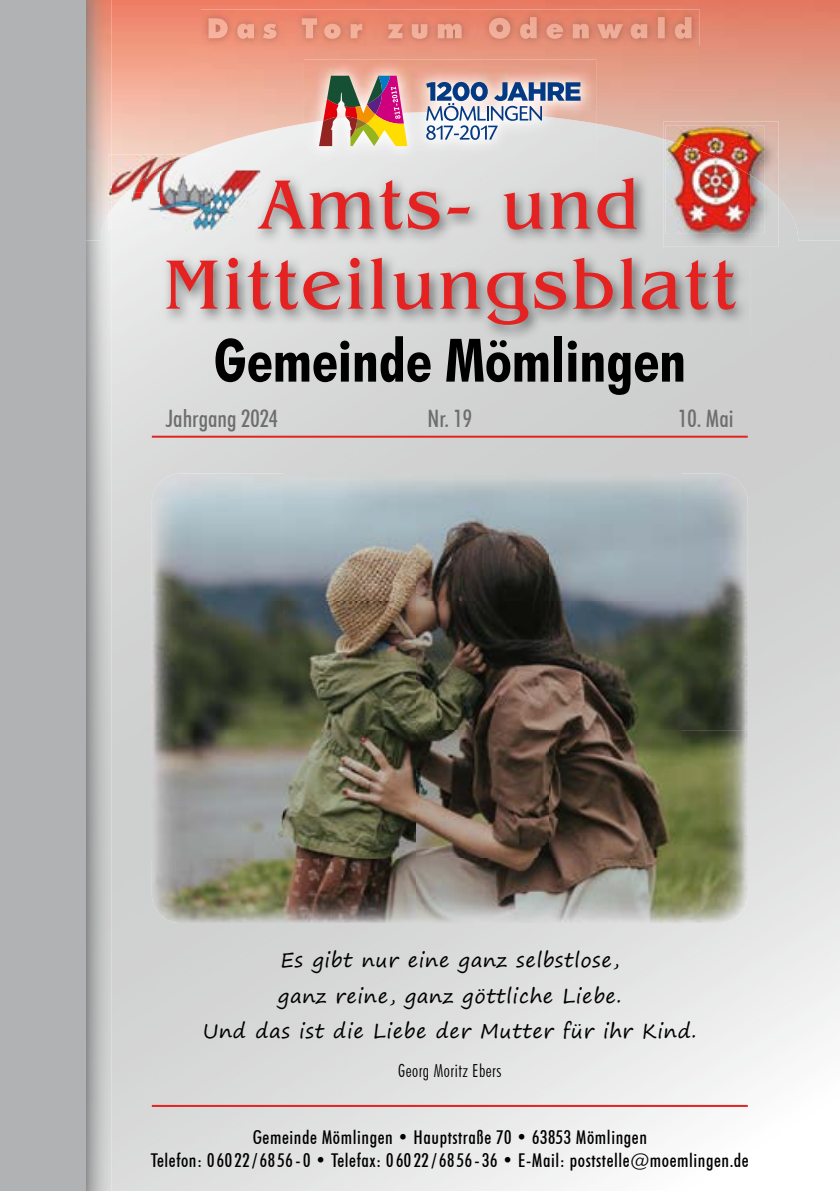
<style>
.page{position:relative;width:840px;height:1191px;background:#fff}
.page>*{position:absolute;margin:0;border:0;box-sizing:border-box;transform-origin:0 0}
.t1{font:72px/80px "Benguiat IT Cby BT";letter-spacing:.05em;color:#e42222;text-align:center}
.t2{font:700 condensed 60px "Futura BT";color:#000}
.t3{font:500 condensed 24px "Futura BT";color:#6e6e6e}
.t4{font:20px/35.4px "Segoe Print";letter-spacing:.03em;color:#000;text-align:center}
.t5{font:500 condensed 19px/22.8px "Futura BT";letter-spacing:.03em;color:#000;text-align:center}
.t6{font:300 condensed 18px "Futura BT";letter-spacing:.03em;color:#000}
</style>
<div class="page">
<img style="left:112px;top:870px;width:675px;height:321px">
<img style="left:721px;top:240px;width:68px;height:630px">
<img style="left:85px;top:0;width:754px;height:240px">
<img style="left:85px;top:215px;width:27px;height:976px">
<div style="left:0;top:0;width:85px;height:1191px;background:#b1b2b3"></div>
<img style="left:161px;top:171px;width:588px;height:169px">
<img style="left:260px;top:178px;width:376px;height:52px">
<img style="left:201px;top:9px;width:498px;height:37px">
<img style="left:208px;top:17px;width:483px;height:22px">
<hr style="left:152px;top:436px;width:595px;height:2px;background:#e42222">
<img style="left:190px;top:154px;width:20px;height:17px">
<img style="left:210px;top:154px;width:50px;height:17px">
<img style="left:112px;top:209px;width:49px;height:21px">
<img style="left:112px;top:154px;width:78px;height:55px">
<img style="left:108px;top:215px;width:4px;height:15px">
<img style="left:108px;top:154px;width:4px;height:61px">
<img style="left:161px;top:171px;width:99px;height:59px">
<img style="left:258px;top:178px;width:2px;height:52px">
<img style="left:749px;top:198px;width:29px;height:49px">
<img style="left:663px;top:121px;width:115px;height:77px">
<img style="left:663px;top:171px;width:86px;height:76px">
<img style="left:749px;top:185px;width:15px;height:49px">
<img style="left:665px;top:126px;width:99px;height:59px">
<img style="left:665px;top:171px;width:84px;height:63px">
<svg style="left:742px;top:171px;width:7px;height:4px"></svg>
<hr style="left:152px;top:1105px;width:595px;height:2px;background:#e42222">
<img style="left:304px;top:124px;width:291px;height:38px">
<img style="left:304px;top:60px;width:291px;height:64px">
<svg style="left:426px;top:82px;width:154px;height:58px"></svg>
<img style="left:319px;top:76px;width:88px;height:70px">
<img style="left:152px;top:473px;width:595px;height:450px">
<h1 class="t1" style="left:164px;top:164px;width:572px">Amts- und<br>Mitteilungsblatt</h1>
<h2 class="t2" style="left:213px;top:324px;width:473px">Gemeinde Mömlingen</h2>
<p class="t3" style="left:166px;top:403px;width:114px">Jahrgang 2024</p>
<p class="t3" style="left:427px;top:403px;width:46px">Nr. 19</p>
<p class="t3" style="left:677px;top:403px;width:57px">10. Mai</p>
<p class="t4" style="left:203px;top:942px;width:495px">Es gibt nur eine ganz selbstlose,<br>ganz reine, ganz göttliche Liebe.<br>Und das ist die Liebe der Mutter für ihr Kind.</p>
<p class="t6" style="left:398px;top:1059px;width:104px">Georg Moritz Ebers</p>
<p class="t5" style="left:151px;top:1126px;width:599px">Gemeinde Mömlingen • Hauptstraße 70 • 63853 Mömlingen<br>Telefon: 06022/6856-0 • Telefax: 06022/6856-36 • E-Mail: poststelle@moemlingen.de</p>
</div>
